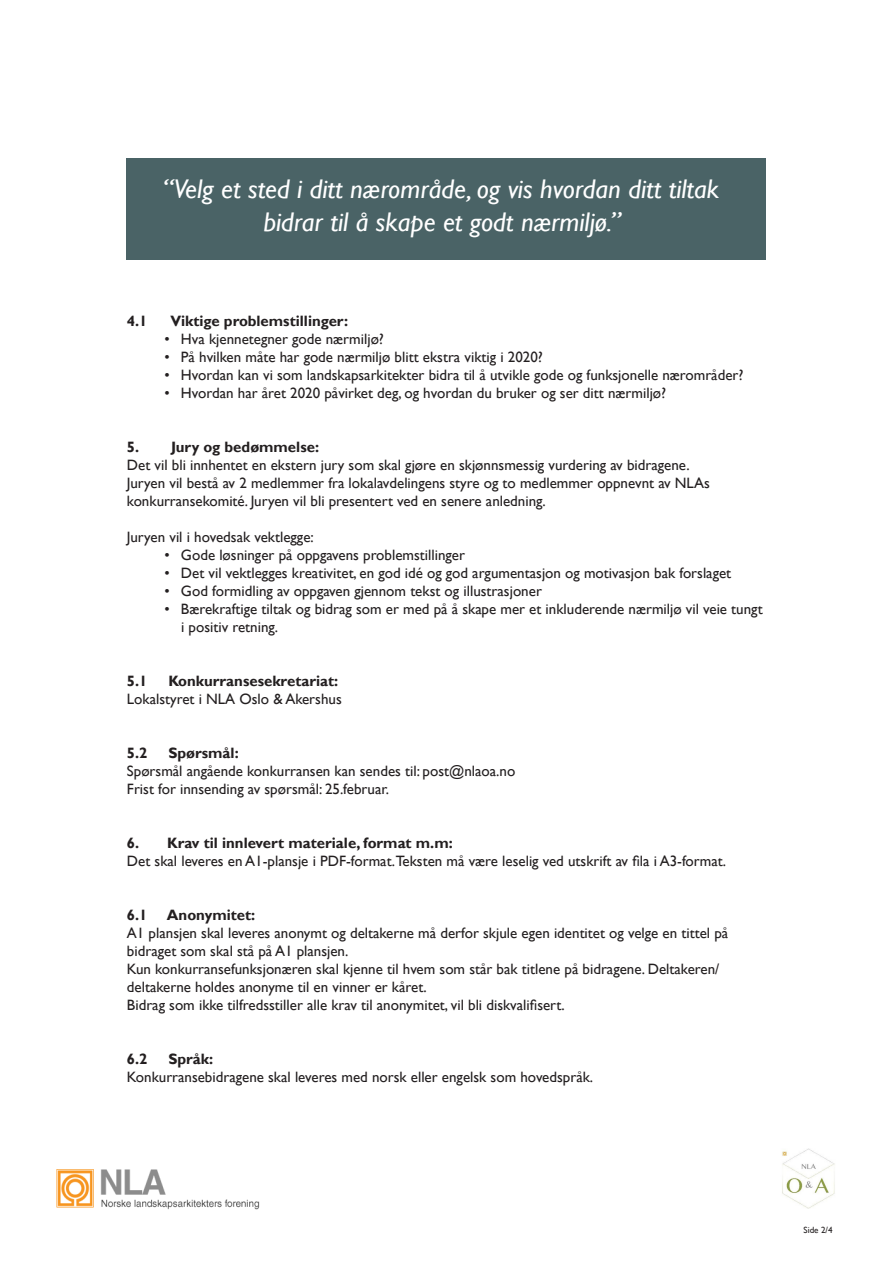
<style>
.page{position:relative;width:893px;height:1263px;background:#fff}
.page>*{position:absolute;margin:0;border:0;box-sizing:border-box;transform-origin:0 0}
.t1{font:italic 27px/32.4px "Gill Sans";color:#fff;text-align:center}
.t2{font:15px/18px "Gill Sans";color:#231f20}
.t3{font:700 15px "Gill Sans";color:#231f20}
.t4{font:9px "Gill Sans";color:#231f20}
</style>
<div class="page">
<div style="left:127px;top:158px;width:639px;height:102px;background:#4a6366"></div>
<img style="left:782px;top:1148px;width:53px;height:61px">
<img style="left:56px;top:1169px;width:204px;height:41px">
<p class="t1" style="left:163px;top:173px;width:558px">“Velg et sted i ditt nærområde, og vis hvordan ditt tiltak bidrar til å skape et godt nærmiljø.”</p>
<p class="t3" style="left:127px;top:312px;width:22px">4.1</p>
<p class="t3" style="left:170px;top:312px;width:180px">Viktige problemstillinger:</p>
<p class="t2" style="left:164px;top:330px;width:221px">• Hva kjennetegner gode nærmiljø?</p>
<p class="t2" style="left:164px;top:348px;width:380px">• På hvilken måte har gode nærmiljø blitt ekstra viktig i 2020?</p>
<p class="t2" style="left:164px;top:366px;width:580px">• Hvordan kan vi som landskapsarkitekter bidra til å utvikle gode og funksjonelle nærområder?</p>
<p class="t2" style="left:164px;top:384px;width:503px">• Hvordan har året 2020 påvirket deg, og hvordan du bruker og ser ditt nærmiljø?</p>
<p class="t3" style="left:127px;top:438px;width:194px">5. Jury og bedømmelse:</p>
<p class="t2" style="left:127px;top:456px;width:564px">Det vil bli innhentet en ekstern jury som skal gjøre en skjønnsmessig vurdering av bidragene.</p>
<p class="t2" style="left:127px;top:474px;width:584px">Juryen vil bestå av 2 medlemmer fra lokalavdelingens styre og to medlemmer oppnevnt av NLAs konkurransekomité. Juryen vil bli presentert ved en senere anledning.</p>
<p class="t2" style="left:127px;top:528px;width:188px">Juryen vil i hovedsak vektlegge:</p>
<p class="t2" style="left:164px;top:546px;width:302px">• Gode løsninger på oppgavens problemstillinger</p>
<p class="t2" style="left:164px;top:564px;width:568px">• Det vil vektlegges kreativitet, en god idé og god argumentasjon og motivasjon bak forslaget</p>
<p class="t2" style="left:164px;top:582px;width:379px">• God formidling av oppgaven gjennom tekst og illustrasjoner</p>
<p class="t2" style="left:181px;top:600px;width:583px;text-indent:-17px">• Bærekraftige tiltak og bidrag som er med på å skape mer et inkluderende nærmiljø vil veie tungt i positiv retning.</p>
<p class="t3" style="left:127px;top:672px;width:22px">5.1</p>
<p class="t3" style="left:168px;top:672px;width:171px">Konkurransesekretariat:</p>
<p class="t2" style="left:127px;top:690px;width:216px">Lokalstyret i NLA Oslo &amp; Akershus</p>
<p class="t3" style="left:127px;top:744px;width:22px">5.2</p>
<p class="t3" style="left:168px;top:744px;width:72px">Spørsmål:</p>
<p class="t2" style="left:127px;top:762px;width:390px">Spørsmål angående konkurransen kan sendes til: post@nlaoa.no</p>
<p class="t2" style="left:127px;top:780px;width:264px">Frist for innsending av spørsmål: 25.februar.</p>
<p class="t3" style="left:127px;top:834px;width:327px">6. Krav til innlevert materiale, format m.m:</p>
<p class="t2" style="left:127px;top:852px;width:601px">Det skal leveres en A1-plansje i PDF-format.Teksten må være leselig ved utskrift av fila i A3-format.</p>
<p class="t3" style="left:127px;top:906px;width:22px">6.1</p>
<p class="t3" style="left:167px;top:906px;width:90px">Anonymitet:</p>
<p class="t2" style="left:127px;top:924px;width:603px">A1 plansjen skal leveres anonymt og deltakerne må derfor skjule egen identitet og velge en tittel på bidraget som skal stå på A1 plansjen.</p>
<p class="t2" style="left:127px;top:960px;width:594px">Kun konkurransefunksjonæren skal kjenne til hvem som står bak titlene på bidragene. Deltakeren/ deltakerne holdes anonyme til en vinner er kåret.</p>
<p class="t2" style="left:127px;top:996px;width:439px">Bidrag som ikke tilfredsstiller alle krav til anonymitet, vil bli diskvalifisert.</p>
<p class="t3" style="left:127px;top:1050px;width:22px">6.2</p>
<p class="t3" style="left:168px;top:1050px;width:46px">Språk:</p>
<p class="t2" style="left:127px;top:1068px;width:468px">Konkurransebidragene skal leveres med norsk eller engelsk som hovedspråk.</p>
<p class="t4" style="left:804px;top:1225px;width:31px">Side 2/4</p>
</div>
